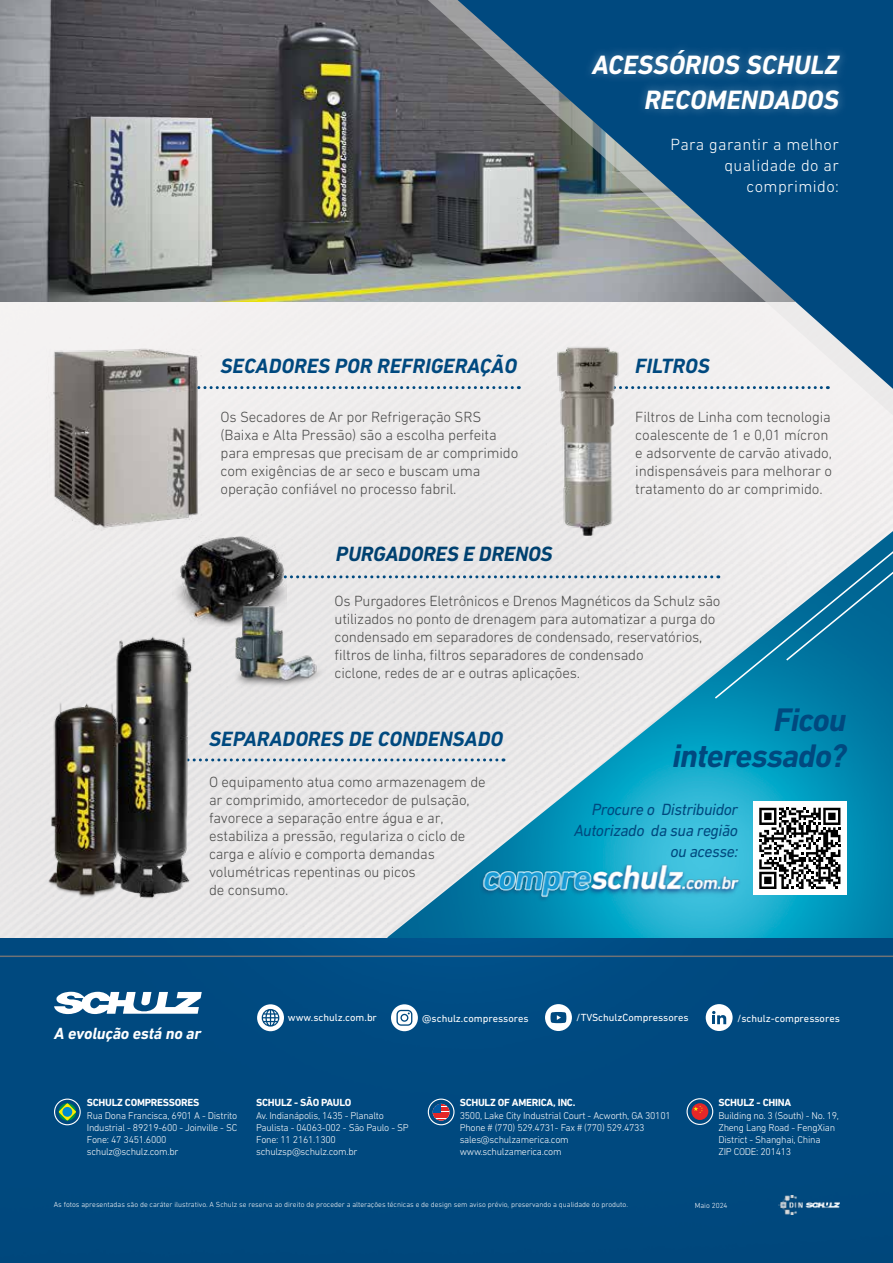
<style>
.page{position:relative;width:893px;height:1263px;background:#fff}
.page>*{position:absolute;margin:0;border:0;box-sizing:border-box;transform-origin:0 0}
.t1{font:italic 700 33.15px/36.5px "DIN Next CYR";letter-spacing:-.025em;color:#00497f;text-align:right}
.t2{font:italic 700 27px/34.5px "DIN Next CYR";color:#fff;text-align:right}
.t3{font:italic 700 21px "DIN Next CYR";color:#00497f}
.t4{font:italic 700 21px "DIN Next CYR";letter-spacing:-.01em;color:#004170}
.t5{font:italic 16.5px/21px "DIN Next CYR";letter-spacing:-.025em;color:#00497f;text-align:right}
.t6{font:300 16.5px/21px "DIN Next CYR";letter-spacing:.025em;color:#fff;text-align:right}
.t7{font:italic 700 16.5px "DIN Next CYR";letter-spacing:-.01em;color:#fff}
.t8{font:300 15px/18px "DIN Next CYR";letter-spacing:-.01em;color:#4a4a49}
.t9{font:10.5px "DIN Next CYR";color:#fff}
.t10{font:700 10.5px "DIN Next CYR";letter-spacing:-.025em;color:#fff}
.t11{font:300 10.05px/12px "DIN Next CYR";letter-spacing:-.025em;color:#fff}
.t12{font:300 7.5px "DIN Next CYR";color:#fff}
</style>
<div class="page">
<img style="left:0;top:302px;width:893px;height:961px">
<img style="left:387px;top:700px;width:506px;height:239px">
<img style="left:0;top:0;width:404px;height:302px">
<svg style="left:404px;top:0;width:489px;height:434px;fill:#eceaea"></svg>
<svg style="left:458px;top:0;width:435px;height:389px;background:#618299"></svg>
<div style="left:583px;top:41px;width:266px;height:77px;background:#fff;opacity:.34"></div>
<svg style="left:201px;top:758px;width:296px;height:3px"></svg>
<svg style="left:627px;top:386px;width:194px;height:3px"></svg>
<svg style="left:205px;top:386px;width:307px;height:3px"></svg>
<img style="left:102px;top:631px;width:99px;height:274px">
<img style="left:44px;top:696px;width:82px;height:205px">
<img style="left:555px;top:340px;width:72px;height:111px">
<img style="left:173px;top:535px;width:74px;height:93px">
<img style="left:226px;top:600px;width:21px;height:93px">
<svg style="left:691px;top:1103px;width:17px;height:17px"></svg>
<svg style="left:433px;top:1105px;width:17px;height:15px"></svg>
<svg style="left:433px;top:1104px;width:8px;height:8px"></svg>
<div style="left:54px;top:1098px;width:27px;height:27px;border:1px solid #fff;border-radius:50%"></div>
<div style="left:428px;top:1098px;width:26px;height:27px;border:1px solid #fff;border-radius:50%"></div>
<div style="left:686px;top:1098px;width:27px;height:27px;border:1px solid #fff;border-radius:50%"></div>
<svg style="left:59px;top:1103px;width:17px;height:17px"></svg>
<div style="left:62px;top:1107px;width:10px;height:10px;background:#008bd1;border-radius:50%"></div>
<hr style="left:0;top:955px;width:893px;height:2px;background:#707275">
<svg style="left:54px;top:991px;width:148px;height:23px"></svg>
<svg style="left:391px;top:1004px;width:27px;height:27px"></svg>
<div style="left:706px;top:1004px;width:27px;height:27px;background:#fff;border-radius:50%"></div>
<div style="left:545px;top:1004px;width:27px;height:27px;background:#fff;border-radius:50%"></div>
<svg style="left:257px;top:1004px;width:27px;height:27px"></svg>
<svg style="left:396px;top:1010px;width:16px;height:16px"></svg>
<svg style="left:550px;top:1012px;width:16px;height:11px"></svg>
<svg style="left:262px;top:1009px;width:17px;height:17px"></svg>
<svg style="left:712px;top:1011px;width:14px;height:13px"></svg>
<img style="left:778px;top:1196px;width:61px;height:19px">
<div style="left:479px;top:863px;width:262px;height:39px;background:#1c3566;opacity:.34"></div>
<img style="left:479px;top:859px;width:267px;height:42px">
<svg style="left:247px;top:451px;width:646px;height:249px;background:#cad5da"></svg>
<img style="left:46px;top:340px;width:159px;height:194px">
<div style="left:753px;top:801px;width:94px;height:94px;background:#fff"></div>
<svg style="left:759px;top:808px;width:81px;height:81px"></svg>
<h2 class="t2" style="left:592px;top:48px;width:248px">ACESSÓRIOS SCHULZ<br>RECOMENDADOS</h2>
<p class="t6" style="left:671px;top:133px;width:170px">Para garantir a melhor qualidade do ar comprimido:</p>
<h3 class="t3" style="left:221px;top:353px;width:298px">SECADORES POR REFRIGERAÇÃO</h3>
<p class="t8" style="left:221px;top:408px;width:299px">Os Secadores de Ar por Refrigeração SRS (Baixa e Alta Pressão) são a escolha perfeita para empresas que precisam de ar comprimido com exigências de ar seco e buscam uma operação confiável no processo fabril.</p>
<h3 class="t4" style="left:336px;top:542px;width:218px">PURGADORES E DRENOS</h3>
<h3 class="t3" style="left:635px;top:353px;width:76px">FILTROS</h3>
<p class="t8" style="left:635px;top:408px;width:198px">Filtros de Linha com tecnologia coalescente de 1 e 0,01 mícron e adsorvente de carvão ativado, indispensáveis para melhorar o tratamento do ar comprimido.</p>
<p class="t8" style="left:335px;top:592px;width:387px">Os Purgadores Eletrônicos e Drenos Magnéticos da Schulz são utilizados no ponto de drenagem para automatizar a purga do condensado em separadores de condensado, reservatórios, filtros de linha, filtros separadores de condensado<br>ciclone, redes de ar e outras aplicações.</p>
<h3 class="t3" style="left:209px;top:726px;width:295px">SEPARADORES DE CONDENSADO</h3>
<p class="t8" style="left:209px;top:773px;width:278px">O equipamento atua como armazenagem de ar comprimido, amortecedor de pulsação, favorece a separação entre água e ar, estabiliza a pressão, regulariza o ciclo de carga e alívio e comporta demandas volumétricas repentinas ou picos<br>de consumo.</p>
<h1 class="t1" style="left:672px;top:701px;width:175px">Ficou interessado?</h1>
<p class="t5" style="left:574px;top:798px;width:166px">Procure o Distribuidor<br>Autorizado da sua região ou acesse:</p>
<p class="t7" style="left:54px;top:1024px;width:148px">A evolução está no ar</p>
<p class="t9" style="left:288px;top:1011px;width:91px">www.schulz.com.br</p>
<p class="t9" style="left:422px;top:1012px;width:108px">@schulz.compressores</p>
<p class="t9" style="left:576px;top:1012px;width:114px">/TVSchulzCompressores</p>
<p class="t9" style="left:737px;top:1012px;width:104px">/schulz-compressores</p>
<p class="t10" style="left:87px;top:1097px;width:114px">SCHULZ COMPRESSORES</p>
<p class="t11" style="left:87px;top:1109px;width:152px">Rua Dona Francisca, 6901 A - Distrito<br>Industrial - 89219-600 - Joinville - SC<br>Fone: 47 3451.6000 schulz@schulz.com.br</p>
<p class="t10" style="left:256px;top:1097px;width:97px">SCHULZ - SÃO PAULO</p>
<p class="t11" style="left:256px;top:1109px;width:154px">Av. Indianápolis, 1435 - Planalto<br>Paulista - 04063-002 - São Paulo - SP<br>Fone: 11 2161.1300 schulzsp@schulz.com.br</p>
<p class="t10" style="left:460px;top:1097px;width:117px">SCHULZ OF AMERICA, INC.</p>
<p class="t11" style="left:460px;top:1109px;width:213px">3500, Lake City Industrial Court - Acworth, GA 30101<br>Phone # (770) 529.4731- Fax # (770) 529.4733 sales@schulzamerica.com www.schulzamerica.com</p>
<p class="t10" style="left:718px;top:1097px;width:74px">SCHULZ - CHINA</p>
<p class="t11" style="left:718px;top:1109px;width:122px">Building no. 3 (South) - No. 19,<br>Zheng Lang Road - FengXian<br>District - Shanghai, China<br>ZIP CODE: 201413</p>
<p class="t12" style="left:54px;top:1200px;width:576px">As fotos apresentadas são de caráter ilustrativo. A Schulz se reserva ao direito de proceder a alterações técnicas e de design sem aviso prévio, preservando a qualidade do produto.</p>
<p class="t12" style="left:695px;top:1201px;width:34px">Maio 2024</p>
</div>
